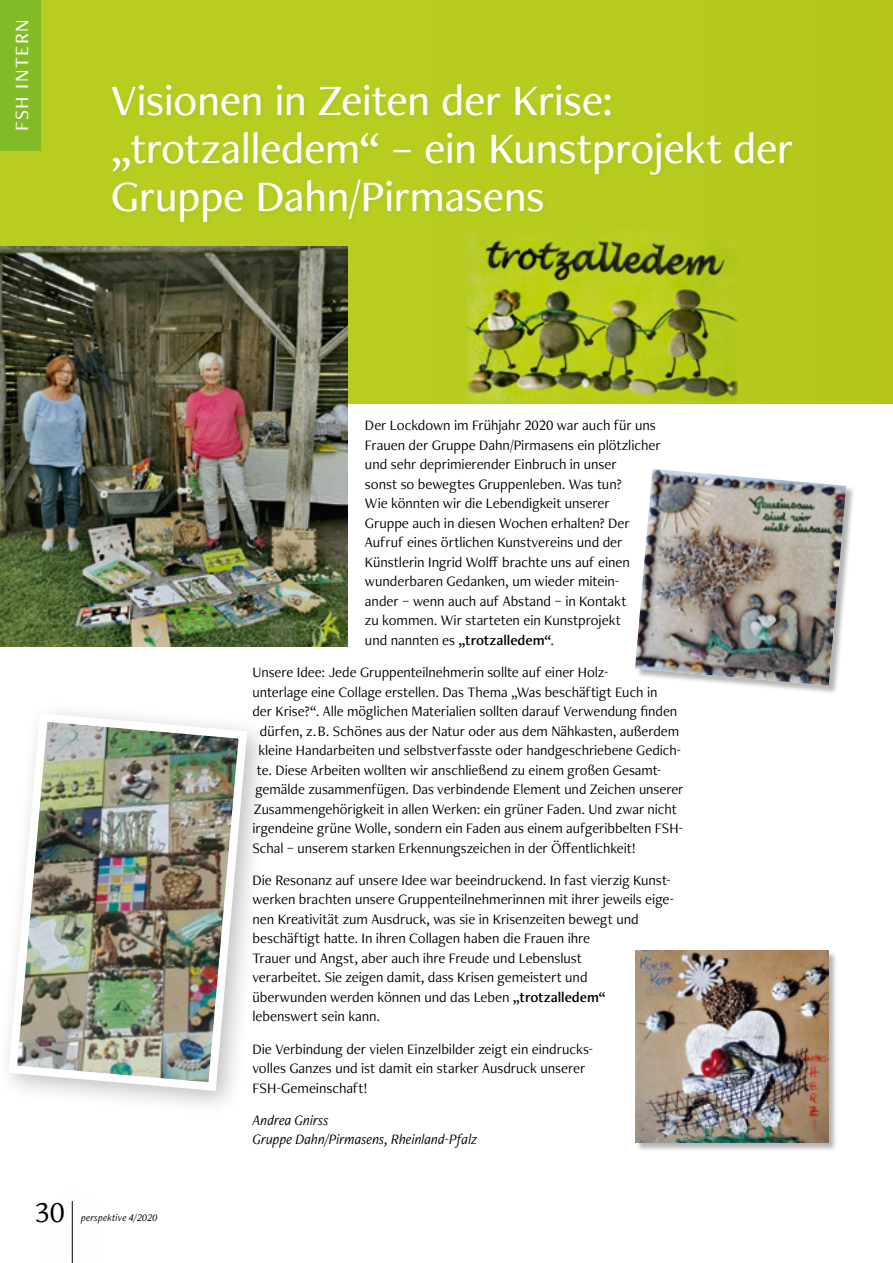
<style>
.page{position:relative;width:893px;height:1263px;background:#fff}
.page>*{position:absolute;margin:0;border:0;box-sizing:border-box;transform-origin:0 0}
.t1{font:500 45px/48px "Freight Neo Pro";letter-spacing:-.015em;color:#fff}
.t2{font:30px "Freight Neo Pro";color:#000}
.t3{font:500 19.5px "Freight Neo Pro";letter-spacing:.075em;color:#fff}
.t4{font:15px/19.5px "Freight Neo Pro";letter-spacing:-.005em;color:#000}
.t5{font:italic 15px/19.5px "Freight Neo Pro";letter-spacing:-.005em;color:#000}
.t6{font:15px "Freight Neo Pro Semi";letter-spacing:-.005em;color:#000}
.t7{font:italic 10.5px "Freight Neo Pro";letter-spacing:.015em;color:#000}
.s1{font-family:"Freight Neo Pro"}
.s2{font-family:"Freight Neo Pro Semi"}
</style>
<div class="page">
<div style="left:0;top:0;width:893px;height:404px;background:#b7cb1f"></div>
<div style="left:0;top:0;width:40px;height:151px;background:#83bb26"></div>
<img style="left:0;top:246px;width:348px;height:400px">
<img style="left:466px;top:232px;width:271px;height:172px">
<div style="left:635px;top:469px;width:220px;height:225px;background:#000;opacity:.3"></div>
<img style="left:635px;top:469px;width:211px;height:216px">
<div style="left:0;top:699px;width:274px;height:418px;background:#000;opacity:.25"></div>
<img style="left:4px;top:709px;width:247px;height:386px">
<div style="left:635px;top:950px;width:202px;height:201px;background:#000;opacity:.3"></div>
<img style="left:635px;top:951px;width:193px;height:191px">
<hr style="left:72px;top:1201px;width:1px;height:62px;background:#000">
<h3 class="t3" style="left:8px;top:131px;width:113px;rotate:-90deg">FSH INTERN</h3>
<h1 class="t1" style="left:111px;top:75px;width:684px">Visionen in Zeiten der Krise: „trotzalledem“ – ein Kunstprojekt der<br>Gruppe Dahn/Pirmasens</h1>
<h2 class="t2" style="left:35px;top:1192px;width:32px">30</h2>
<p class="t7" style="left:81px;top:1211px;width:78px">perspektive 4/2020</p>
<p class="t4" style="left:365px;top:415px;width:297px">Der Lockdown im Frühjahr 2020 war auch für uns Frauen der Gruppe Dahn/Pirmasens ein plötzlicher und sehr deprimierender Einbruch in unser<br>sonst so bewegtes Gruppenleben. Was tun?<br>Wie könnten wir die Lebendigkeit unserer<br>Gruppe auch in diesen Wochen erhalten? Der Aufruf eines örtlichen Kunstvereins und der Künstlerin Ingrid Wolff brachte uns auf einen wunderbaren Gedanken, um wieder mitein-<br>ander – wenn auch auf Abstand – in Kontakt<br>zu kommen. Wir starteten ein Kunstprojekt</p>
<p class="t6" style="left:365px;top:630px;width:191px"><span class="s1">und nannten es</span> „trotzalledem“<span class="s1">.</span></p>
<p class="t4" style="left:252px;top:662px;width:358px">Unsere Idee: Jede Gruppenteilnehmerin sollte auf einer Holz-</p>
<p class="t4" style="left:252px;top:681px;width:406px">unterlage eine Collage erstellen. Das Thema „Was beschäftigt Euch in</p>
<p class="t4" style="left:252px;top:701px;width:426px">der Krise?“. Alle möglichen Materialien sollten darauf Verwendung finden</p>
<p class="t4" style="left:260px;top:720px;width:421px">dürfen, z. B. Schönes aus der Natur oder aus dem Nähkasten, außerdem</p>
<p class="t4" style="left:258px;top:740px;width:424px">kleine Handarbeiten und selbstverfasste oder handgeschriebene Gedich-</p>
<p class="t4" style="left:257px;top:759px;width:406px">te. Diese Arbeiten wollten wir anschließend zu einem großen Gesamt-</p>
<p class="t4" style="left:255px;top:779px;width:429px">gemälde zusammenfügen. Das verbindende Element und Zeichen unserer</p>
<p class="t4" style="left:254px;top:798px;width:424px">Zusammengehörigkeit in allen Werken: ein grüner Faden. Und zwar nicht</p>
<p class="t4" style="left:252px;top:818px;width:432px">irgendeine grüne Wolle, sondern ein Faden aus einem aufgeribbelten FSH-</p>
<p class="t4" style="left:252px;top:837px;width:385px">Schal – unserem starken Erkennungszeichen in der Öffentlichkeit!</p>
<p class="t4" style="left:252px;top:870px;width:423px">Die Resonanz auf unsere Idee war beeindruckend. In fast vierzig Kunst&shy;werken brachten unsere Gruppenteilnehmerinnen mit ihrer jeweils eige&shy;nen Kreativität zum Ausdruck, was sie in Krisenzeiten bewegt und beschäftigt hatte. In ihren Collagen haben die Frauen ihre<br>Trauer und Angst, aber auch ihre Freude und Lebenslust<br>verarbeitet. Sie zeigen damit, dass Krisen gemeistert und<br>überwunden werden können und das Leben <span class="s2">„trotzalledem“ </span>lebenswert sein kann.</p>
<p class="t4" style="left:252px;top:1038px;width:341px">Die Verbindung der vielen Einzelbilder zeigt ein eindrucks&shy;volles Ganzes und ist damit ein starker Ausdruck unserer<br>FSH-Gemeinschaft!</p>
<p class="t5" style="left:252px;top:1110px;width:226px">Andrea Gnirss<br>Gruppe Dahn/Pirmasens, Rheinland-Pfalz</p>
</div>
